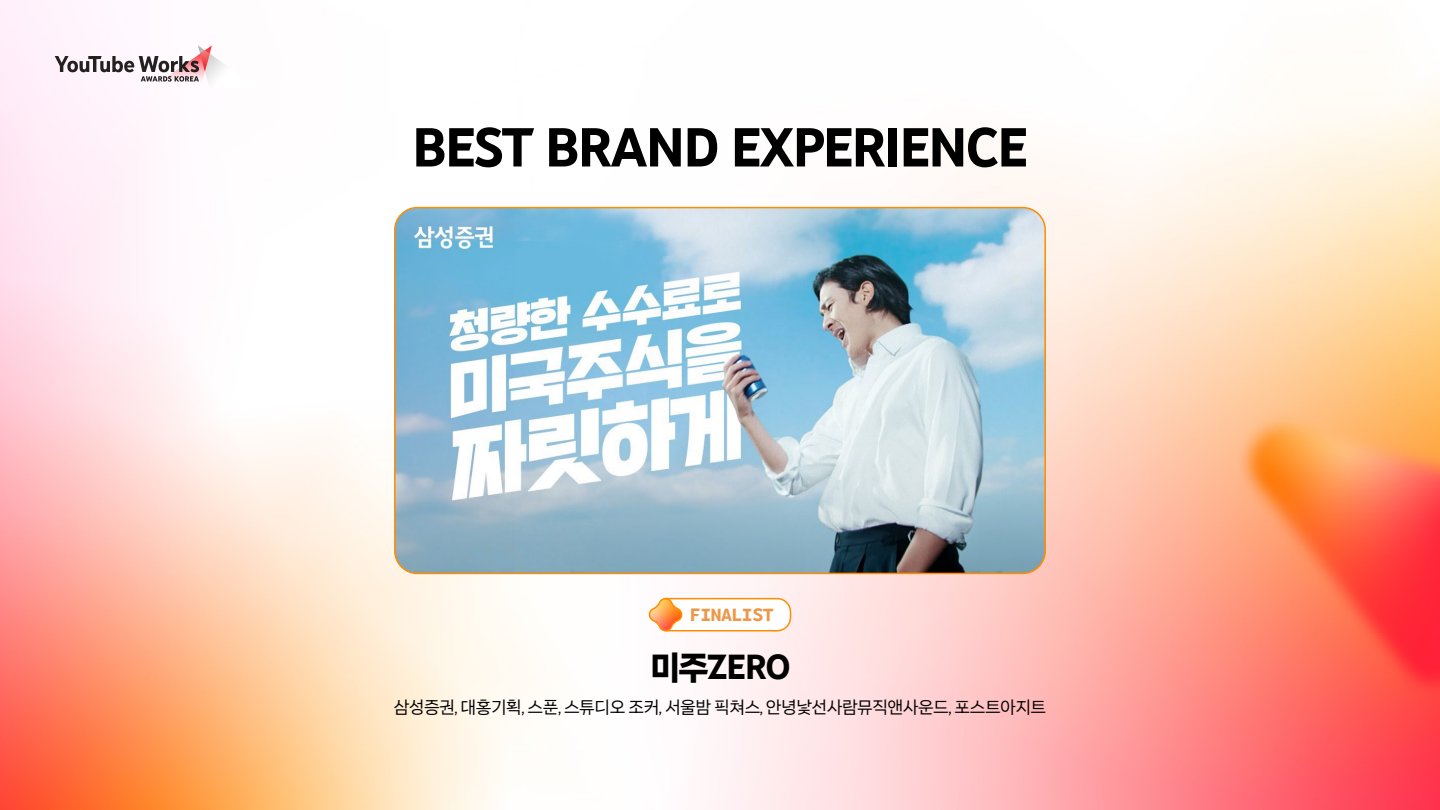
<style>
.page{position:relative;width:1440px;height:810px;background:#fff}
.page>*{position:absolute;margin:0;border:0;box-sizing:border-box;transform-origin:0 0}
.t1{font:700 56.25px "You Tube Sans 48 pt";letter-spacing:-.04em;color:#000}
.t2{font:700 35.78px "You Tube Sans 48 pt";letter-spacing:-.05em;color:#000}
.t3{font:18.23px "You Tube Sans 48 pt";letter-spacing:-.025em;color:#000}
.t4{font:800 18.23px "You Tube Sans Mono";letter-spacing:-.03em;color:#ea994a}
</style>
<div class="page">
<img style="left:0;top:0;width:1440px;height:810px">
<svg style="left:55px;top:45px;width:203px;height:43px"></svg>
<svg style="left:646px;top:597px;width:146px;height:37px"></svg>
<img style="left:395px;top:208px;width:650px;height:365px">
<div style="left:394px;top:207px;width:652px;height:367px;border:2px solid #ff8c00;border-radius:22px"></div>
<h1 class="t1" style="left:412px;top:114px;width:617px">BEST BRAND EXPERIENCE</h1>
<p class="t4" style="left:690px;top:600px;width:85px">FINALIST</p>
<h2 class="t2" style="left:649px;top:646px;width:143px">미주ZERO</h2>
<p class="t3" style="left:394px;top:696px;width:654px">삼성증권, 대홍기획, 스푼, 스튜디오 조커, 서울밤 픽쳐스, 안녕낯선사람뮤직앤사운드, 포스트아지트</p>
</div>
